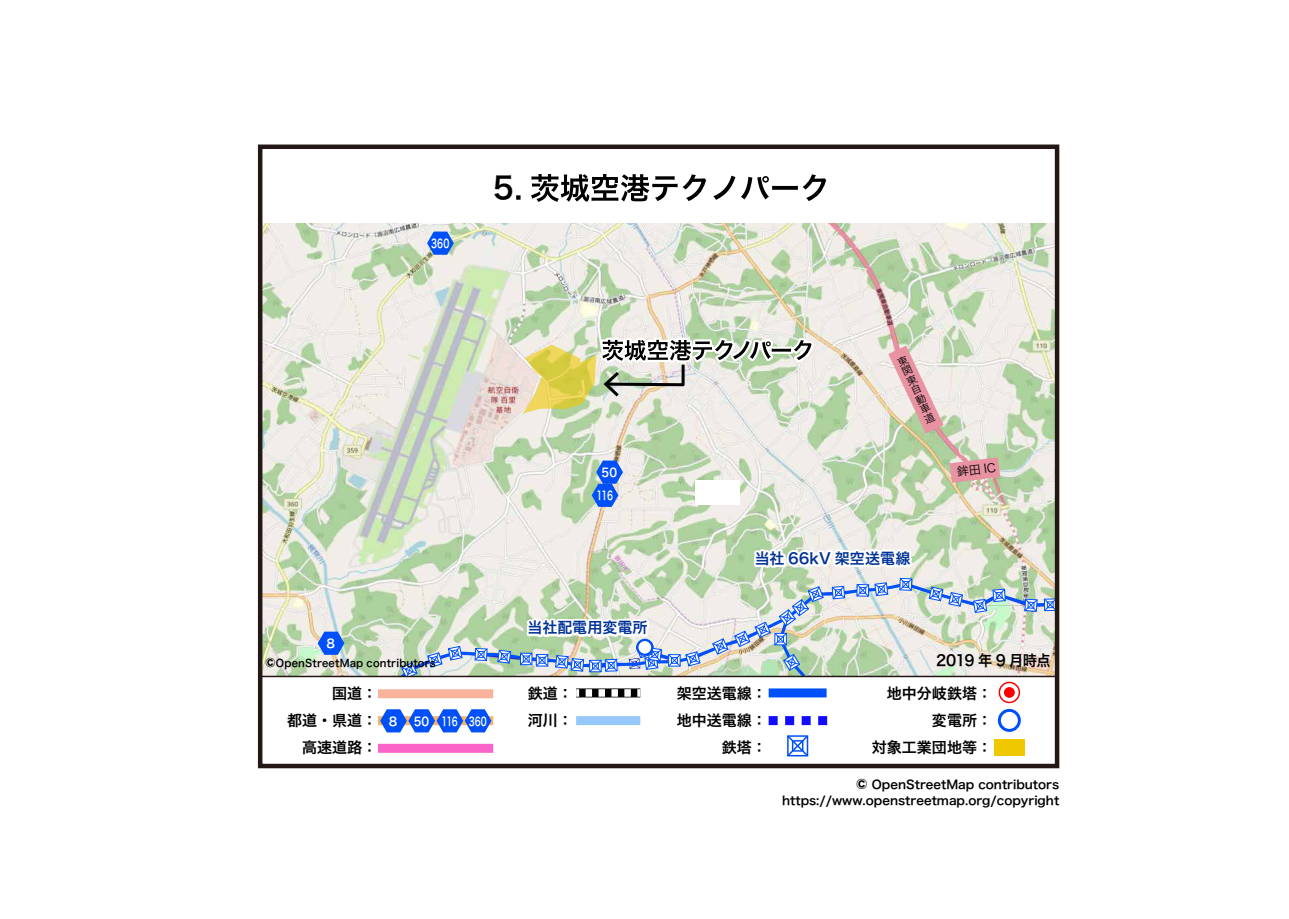
<style>
.page{position:relative;width:1289px;height:919px;background:#fff}
.page>*{position:absolute;margin:0;border:0;box-sizing:border-box;transform-origin:0 0}
.t1{font:30px "Hira Kaku Std N W6";color:#000}
.t2{font:15px/27.2px "Hira Kaku Std N W6";color:#000;text-align:right}
.t3{font:15px "Hira Kaku Std N W6";color:#003296}
.t4{font:15px "Hira Kaku Std N W6";color:#000;scale:.95 1}
.t5{font:12px/16.5px "Hira Kaku Std N W6";color:#000;text-align:right}
.t6{font:12px/23.1px "Hira Kaku Std N W6";letter-spacing:.015em;color:#fff;text-align:center;scale:.9 1}
.t7{font:12px "Hira Kaku Std N W3";color:#000}
.t8{font:12px "Hira Kaku Std N W6";letter-spacing:.015em;color:#fff;scale:.7 1}
.t9{font:12px "Hira Kaku Std N W6";letter-spacing:.015em;color:#fff}
.t10{font:10.5px "Hira Kaku Std N W6";letter-spacing:.02em;color:#000;scale:.95 1}
.s1{font-size:19.5px}
.s2{font-size:21px}
</style>
<div class="page">
<img style="left:263px;top:223px;width:791px;height:452px">
<div style="left:695px;top:480px;width:44px;height:25px;background:#fff"></div>
<svg style="left:523px;top:334px;width:294px;height:79px;background:#d0d1b4"></svg>
<svg style="left:318px;top:631px;width:26px;height:23px"></svg>
<svg style="left:591px;top:460px;width:32px;height:47px;background:#5085e5"></svg>
<svg style="left:427px;top:231px;width:27px;height:24px"></svg>
<svg style="left:949px;top:457px;width:51px;height:26px"></svg>
<svg style="left:397px;top:580px;width:655px;height:95px;background:#d4deca"></svg>
<svg style="left:1023px;top:597px;width:31px;height:15px"></svg>
<svg style="left:972px;top:588px;width:34px;height:25px"></svg>
<svg style="left:928px;top:586px;width:35px;height:21px"></svg>
<img style="left:711px;top:529px;width:206px;height:146px">
<svg style="left:496px;top:649px;width:16px;height:15px"></svg>
<svg style="left:474px;top:647px;width:14px;height:14px"></svg>
<svg style="left:426px;top:645px;width:37px;height:23px"></svg>
<svg style="left:400px;top:661px;width:18px;height:14px"></svg>
<img style="left:519px;top:614px;width:182px;height:59px">
<svg style="left:637px;top:639px;width:15px;height:15px"></svg>
<div style="left:636px;top:638px;width:17px;height:18px;border:2px solid #0050fa;border-radius:50%"></div>
<div style="left:259px;top:675px;width:798px;height:91px;background:#fff;border:2px solid #231815"></div>
<div style="left:768px;top:688px;width:58px;height:9px;background:#0050fa"></div>
<svg style="left:768px;top:716px;width:60px;height:9px"></svg>
<svg style="left:576px;top:688px;width:64px;height:9px"></svg>
<svg style="left:576px;top:689px;width:3px;height:7px"></svg>
<svg style="left:585px;top:689px;width:55px;height:7px"></svg>
<div style="left:576px;top:716px;width:64px;height:9px;background:#96c8fa"></div>
<svg style="left:787px;top:735px;width:22px;height:22px"></svg>
<svg style="left:999px;top:710px;width:20px;height:20px"></svg>
<div style="left:997px;top:708px;width:23px;height:23px;border:3px solid #0050fa;border-radius:50%"></div>
<svg style="left:999px;top:682px;width:20px;height:20px"></svg>
<div style="left:998px;top:681px;width:22px;height:22px;border:2px solid #fa0000;border-radius:50%"></div>
<div style="left:1003px;top:687px;width:11px;height:10px;background:#fa0000;border-radius:50%"></div>
<div style="left:994px;top:739px;width:30px;height:16px;background:#f0c800"></div>
<div style="left:378px;top:743px;width:115px;height:9px;background:#fa64c8"></div>
<div style="left:378px;top:716px;width:115px;height:9px;background:#fab464"></div>
<svg style="left:380px;top:709px;width:111px;height:23px"></svg>
<div style="left:378px;top:689px;width:115px;height:9px;background:#f9b29c"></div>
<svg style="left:516px;top:174px;width:310px;height:28px"></svg>
<div style="left:258px;top:144px;width:801px;height:624px;border:4px solid #231815"></div>
<svg style="left:888px;top:345px;width:55px;height:88px;background:#e6c7c4"></svg>
<p class="t9" style="left:326px;top:634px;width:10px">8</p>
<p class="t8" style="left:431px;top:234px;width:28px">360</p>
<h1 class="t1" style="left:493px;top:165px;width:23px">5</h1>
<p class="t6" style="left:596px;top:461px;width:24px">50<br>116</p>
<p class="t3" style="left:527px;top:616px;width:121px">当社配電用変電所</p>
<p class="t3" style="left:754px;top:547px;width:157px">当社 66kV 架空送電線</p>
<p class="t7" style="left:956px;top:463px;width:41px;rotate:-7deg">鉾田 IC</p>
<p class="t10" style="left:265px;top:654px;width:181px"><span class="s1">©</span>OpenStreetMap contributors</p>
<p class="t4" style="left:936px;top:648px;width:122px">2019 年 9 月時点</p>
<p class="t2" style="left:332px;top:680px;width:46px">国道：</p>
<p class="t2" style="left:287px;top:707px;width:91px">都道・県道：高速道路：</p>
<p class="t9" style="left:389px;top:711px;width:10px">8</p>
<p class="t6" style="left:413px;top:709px;width:83px">50 116 360</p>
<p class="t2" style="left:528px;top:680px;width:46px;text-align:left">鉄道：河川：</p>
<p class="t2" style="left:676px;top:680px;width:91px">架空送電線：地中送電線：鉄塔：</p>
<p class="t2" style="left:872px;top:680px;width:121px">地中分岐鉄塔：変電所：<br>対象工業団地等：</p>
<p class="t5" style="left:782px;top:776px;width:278px"><span class="s2">©</span> OpenStreetMap contributors https://www.openstreetmap.org/copyright</p>
</div>
